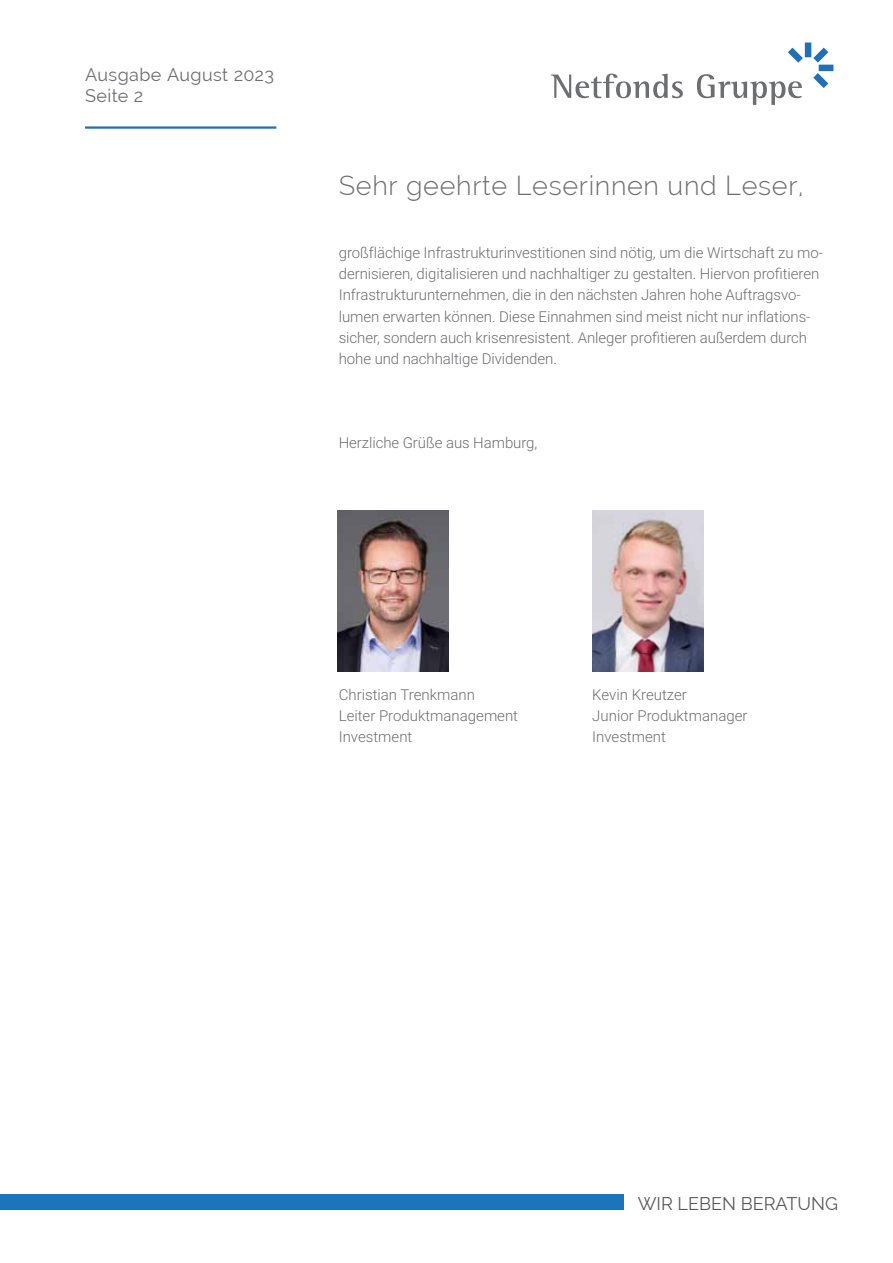
<style>
.page{position:relative;width:893px;height:1263px;background:#fff}
.page>*{position:absolute;margin:0;border:0;box-sizing:border-box;transform-origin:0 0}
.t1{font:300 27px "Raleway";letter-spacing:.025em;color:#6d6e71}
.t2{font:18px/21.6px "Raleway";letter-spacing:.015em;color:#6d6e71}
.t3{font:18px "Raleway";color:#58595b}
.t4{font:300 15px/21px "Roboto";letter-spacing:-.005em;color:#6d6e71}
</style>
<div class="page">
<svg style="left:551px;top:74px;width:132px;height:24px"></svg>
<svg style="left:697px;top:74px;width:105px;height:31px"></svg>
<svg style="left:813px;top:48px;width:15px;height:15px"></svg>
<div style="left:819px;top:65px;width:14px;height:6px;background:#2170b6"></div>
<div style="left:805px;top:43px;width:6px;height:14px;background:#2170b6"></div>
<svg style="left:813px;top:73px;width:15px;height:15px"></svg>
<svg style="left:788px;top:48px;width:15px;height:15px"></svg>
<hr style="left:85px;top:126px;width:191px;height:3px;background:#2170b6">
<div style="left:0;top:1194px;width:623px;height:16px;background:#1c75bc"></div>
<img style="left:592px;top:510px;width:111px;height:161px">
<img style="left:337px;top:510px;width:111px;height:161px">
<p class="t2" style="left:85px;top:64px;width:190px">Ausgabe August 2023<br>Seite 2</p>
<h1 class="t1" style="left:339px;top:170px;width:466px">Sehr geehrte Leserinnen und Leser,</h1>
<p class="t4" style="left:339px;top:242px;width:486px">großflächige Infrastrukturinvestitionen sind nötig, um die Wirtschaft zu mo&shy;dernisieren, digitalisieren und nachhaltiger zu gestalten. Hiervon profitieren Infrastrukturunternehmen, die in den nächsten Jahren hohe Auftragsvo&shy;lumen erwarten können. Diese Einnahmen sind meist nicht nur inflations&shy;sicher, sondern auch krisenresistent. Anleger profitieren außerdem durch hohe und nachhaltige Dividenden.</p>
<p class="t4" style="left:339px;top:431px;width:200px">Herzliche Grüße aus Hamburg,</p>
<p class="t4" style="left:339px;top:683px;width:138px">Christian Trenkmann</p>
<p class="t4" style="left:592px;top:683px;width:96px">Kevin Kreutzer</p>
<p class="t4" style="left:339px;top:704px;width:181px">Leiter Produktmanagement</p>
<p class="t4" style="left:592px;top:704px;width:157px">Junior Produktmanager</p>
<p class="t4" style="left:339px;top:725px;width:75px">Investment</p>
<p class="t4" style="left:592px;top:725px;width:75px">Investment</p>
<p class="t3" style="left:638px;top:1193px;width:202px">Wir leben Beratung</p>
</div>
